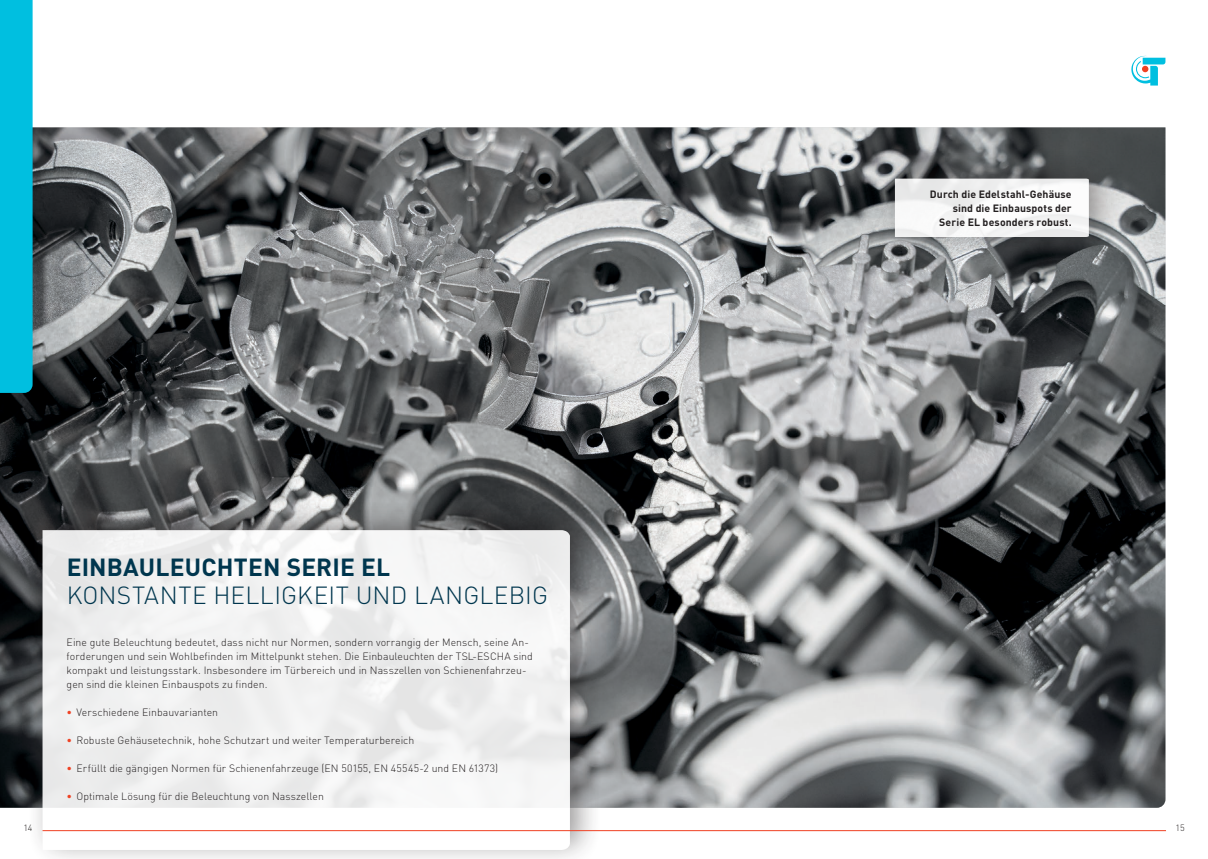
<style>
.page{position:relative;width:1208px;height:859px;background:#fff}
.page>*{position:absolute;margin:0;border:0;box-sizing:border-box;transform-origin:0 0}
.Headline_24_5_pt{font:300 24.5px/28px "DIN Pro";letter-spacing:.01em;color:#00364e}
.Fliesstext_10_5pt{font:300 10.5px/14px "DIN Pro";letter-spacing:.005em;color:#231f20}
.Zusatz_10_5_pt{font:700 10.5px/14px "DIN Pro";letter-spacing:.01em;color:#231f20;text-align:right}
.Seitenzahl-gerade_9p{font:300 9px "DIN Pro";color:#231f20}
.s1{font-weight:700}
.s2{color:#ef4123}
</style>
<div class="page">
<hr style="left:604px;top:830px;width:562px;height:1px;background:#ef4123">
<svg style="left:1131px;top:56px;width:34px;height:30px"></svg>
<img style="left:0;top:127px;width:1165px;height:681px">
<div style="left:25px;top:499px;width:578px;height:360px;background:#231f20;opacity:.5"></div>
<svg style="left:43px;top:530px;width:527px;height:320px;fill:#f2f2f2"></svg>
<hr style="left:43px;top:830px;width:561px;height:1px;background:#ef4123">
<div style="left:877px;top:147px;width:245px;height:109px;background:#231f20;opacity:.5"></div>
<svg style="left:895px;top:179px;width:194px;height:58px"></svg>
<div style="left:0;top:0;width:33px;height:393px;background:#00bfe0"></div>
<p class="Headline_24_5_pt" style="left:67px;top:551px;width:483px"><span class="s1">EINBAULEUCHTEN SERIE EL<br></span>KONSTANTE HELLIGKEIT UND LANGLEBIG</p>
<p class="Fliesstext_10_5pt" style="left:67px;top:634px;width:468px">Eine gute Beleuchtung bedeutet, dass nicht nur Normen, sondern vorrangig der Mensch, seine An&shy;forderungen und sein Wohlbefinden im Mittelpunkt stehen. Die Einbauleuchten der TSL-ESCHA sind kompakt und leistungsstark. Insbesondere im Türbereich und in Nasszellen von Schienenfahrzeu&shy;gen sind die kleinen Einbauspots zu finden.</p>
<p class="Fliesstext_10_5pt" style="left:67px;top:704px;width:153px"><span class="s2">•</span> Verschiedene Einbauvarianten</p>
<p class="Fliesstext_10_5pt" style="left:67px;top:732px;width:349px"><span class="s2">•</span> Robuste Gehäusetechnik, hohe Schutzart und weiter Temperaturbereich</p>
<p class="Fliesstext_10_5pt" style="left:67px;top:760px;width:433px"><span class="s2">•</span> Erfüllt die gängigen Normen für Schienenfahrzeuge (EN 50155, EN 45545-2 und EN 61373)</p>
<p class="Fliesstext_10_5pt" style="left:67px;top:788px;width:259px"><span class="s2">•</span> Optimale Lösung für die Beleuchtung von Nasszellen</p>
<p class="Zusatz_10_5_pt" style="left:930px;top:186px;width:143px">Durch die Edelstahl-Gehäuse sind die Einbauspots der<br>Serie EL besonders robust.</p>
<p class="Seitenzahl-gerade_9p" style="left:23px;top:821px;width:11px">14</p>
<p class="Seitenzahl-gerade_9p" style="left:1175px;top:821px;width:11px">15</p>
</div>
